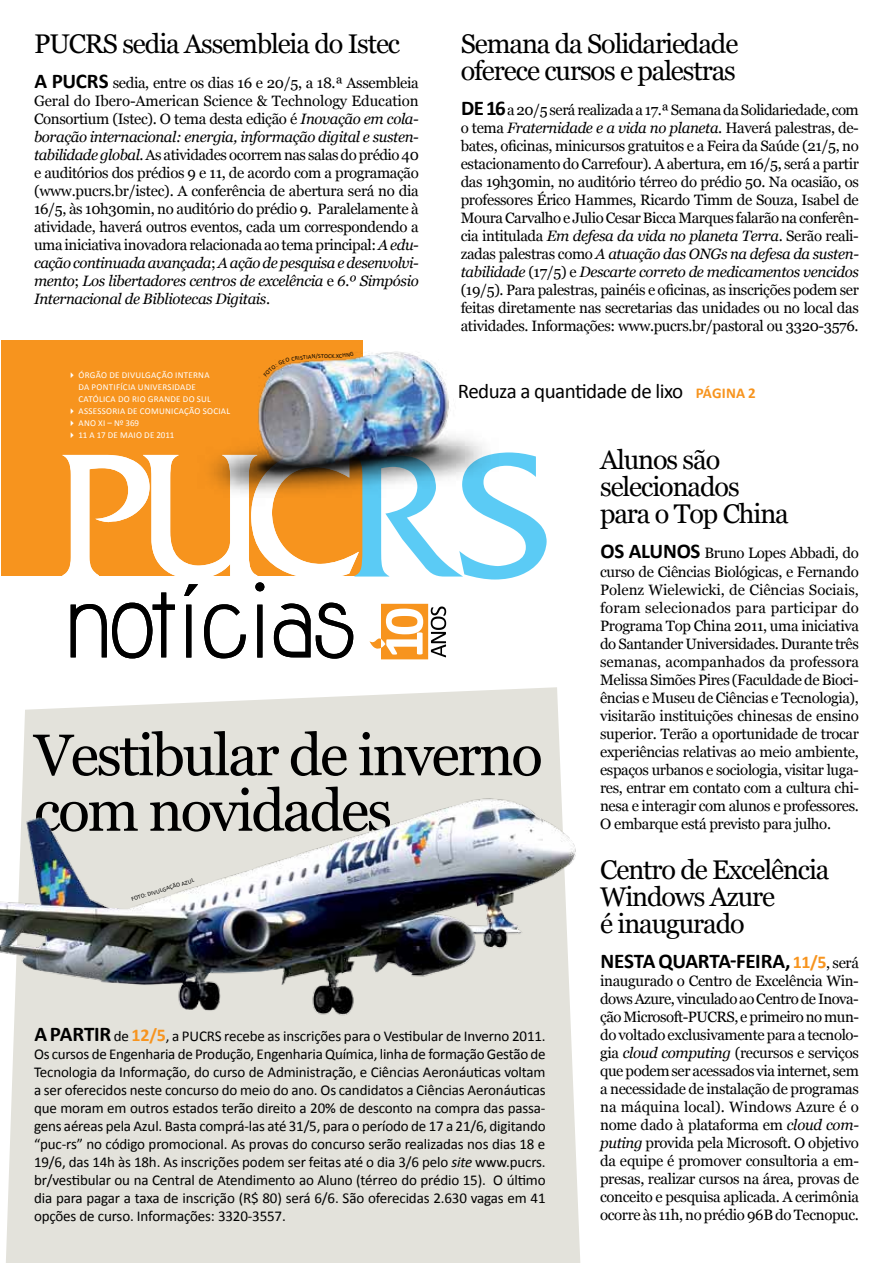
<style>
.page{position:relative;width:893px;height:1263px;background:#fff}
.page>*{position:absolute;margin:0;border:0;box-sizing:border-box;transform-origin:0 0}
.t1{font:58.5px/55.5px "Georgia";letter-spacing:-.04em;color:#000}
.t2{font:27px/27px "Georgia";letter-spacing:-.04em;color:#000}
.t3{font:21px "Calibri";letter-spacing:-.025em;color:#000}
.t4{font:700 21px "Calibri";letter-spacing:-.015em;color:#000}
.t5{font:15px/18px "Georgia";letter-spacing:-.025em;color:#000;text-align:justify}
.t6{font:15px/18px "Calibri";letter-spacing:-.01em;color:#000;text-align:justify}
.t7{font:9px/12px "Calibri";letter-spacing:.03em;color:#fff}
.t8{font:6px "Calibri";color:#000}
.s1{font-family:"Calibri";font-weight:700;font-size:21px}
.s2{font-style:italic}
.s3{font-weight:700;font-size:15px;color:#f7941e}
.s4{font-weight:700;font-size:21px}
.s5{font-weight:700;font-size:18px;color:#f7941e}
.s6{font-size:18px;color:#f7941e}
.s7{font-family:"Georgia";font-weight:400;font-size:15px}
</style>
<div class="page">
<div style="left:6px;top:687px;width:574px;height:576px;background:#e3e2db"></div>
<div style="left:1px;top:341px;width:361px;height:235px;background:#f7941e"></div>
<svg style="left:63px;top:454px;width:484px;height:205px"></svg>
<img style="left:162px;top:343px;width:371px;height:165px">
<img style="left:0;top:790px;width:580px;height:233px">
<svg style="left:263px;top:352px;width:91px;height:25px"></svg>
<h2 class="t2" style="left:34px;top:30px;width:368px">PUCRS sedia Assembleia do Istec</h2>
<p class="t5" style="left:34px;top:74px;width:386px"><span class="s1">A PUCRS</span> sedia, entre os dias 16 e 20/5, a 18.ª Assembleia Geral do Ibero-American Science &amp; Technology Education Consortium (Istec). O tema desta edição é <span class="s2">Inovação em cola&shy;boração internacional: energia, informação digital e susten&shy;tabilidade global</span>. As atividades ocorrem nas salas do prédio 40 e auditórios dos prédios 9 e 11, de acordo com a programação (www.pucrs.br/istec). A conferência de abertura será no dia 16/5, às 10h30min, no auditório do prédio 9. Paralelamente à atividade, haverá outros eventos, cada um correspondendo a uma iniciativa inovadora relacionada ao tema principal: <span class="s2">A edu&shy;cação continuada avançada</span>; <span class="s2">A ação de pesquisa e desenvolvi&shy;mento</span>; <span class="s2">Los libertadores centros de excelência</span> e <span class="s2">6.º Simpósio Internacional de Bibliotecas Digitais</span>.</p>
<p class="t7" style="left:79px;top:369px;width:132px;text-indent:-11px">✔ ÓRGÃO DE DIVULGAÇÃO INTERNA da Ponti</p>
<p class="t7" style="left:116px;top:381px;width:34px">fícia Univer</p>
<p class="t7" style="left:168px;top:381px;width:10px">sidade</p>
<p class="t7" style="left:79px;top:393px;width:6px">Católi</p>
<p class="t7" style="left:106px;top:393px;width:55px">ca do Rio Grande</p>
<p class="t7" style="left:183px;top:393px;width:20px">do Sul</p>
<p class="t7" style="left:68px;top:405px;width:45px">✔ Assessoria</p>
<p class="t7" style="left:128px;top:405px;width:58px">de Comunicação</p>
<p class="t7" style="left:203px;top:405px;width:21px">Social</p>
<p class="t7" style="left:68px;top:417px;width:73px">✔ Ano Xi – Nº 369</p>
<p class="t7" style="left:68px;top:429px;width:67px">✔ 11 a 17 de maio</p>
<p class="t7" style="left:144px;top:429px;width:32px">de 2011</p>
<h2 class="t2" style="left:461px;top:30px;width:279px">Semana da Solidariedade oferece cursos e palestras</h2>
<p class="t5" style="left:461px;top:101px;width:400px"><span class="s1">DE 16</span> a 20/5 será realizada a 17.ª Semana da Solidariedade, com o tema <span class="s2">Fraternidade e a vida no planeta</span>. Haverá palestras, de&shy;bates, oficinas, minicursos gratuitos e a Feira da Saúde (21/5, no estacionamento do Carrefour). A abertura, em 16/5, será a partir das 19h30min, no auditório térreo do prédio 50. Na ocasião, os professores Érico Hammes, Ricardo Timm de Souza, Isabel de Moura Carvalho e Julio Cesar Bicca Marques falarão na conferên&shy;cia intitulada <span class="s2">Em defesa da vida no planeta Terra</span>. Serão reali&shy;zadas palestras como <span class="s2">A atuação das ONGs na defesa da susten&shy;tabilidade</span> (17/5) e <span class="s2">Descarte correto de medicamentos vencidos </span>(19/5). Para palestras, painéis e oficinas, as inscrições podem ser feitas diretamente nas secretarias das unidades ou no local das atividades. Informações: www.pucrs.br/pastoral ou 3320-3576.</p>
<h3 class="t3" style="left:458px;top:378px;width:299px">Reduza a quantidade de lixo <span class="s3">PÁGINA 2</span></h3>
<h2 class="t2" style="left:600px;top:447px;width:190px">Alunos são selecionados para o Top China</h2>
<h1 class="t1" style="left:34px;top:728px;width:510px">Vestibular de inverno com novidades</h1>
<p class="t8" style="left:130px;top:895px;width:68px;rotate:-17deg">Foto: Divulgação Azul</p>
<p class="t6" style="left:34px;top:1026px;width:513px"><span class="s4">A PARTIR</span> de <span class="s5">12/5</span>, a PUCRS recebe as inscrições para o Vestibular de I nverno 2011.<br>Os cursos de Engenharia de Produção, Engenharia Química, linha de formação Gestão de Tecnologia da I nformação, do curso de Administração, e Ciências Aeronáuticas voltam a ser oferecidos neste concurso do meio do ano. Os candidatos a Ciências Aeronáuticas que moram em outros estados terão direito a 20% de desconto na compra das passa&shy;gens aéreas pela Azul. Basta comprá-las até 31/5, para o período de 17 a 21/6, digitando “puc-rs” no código promocional. As provas do concurso serão realizadas nos dias 18 e 19/6, das 14h às 18h. As inscrições podem ser feitas até o dia 3/6 pelo <span class="s2">site</span> www.pucrs. br/vestibular ou na Central de Atendimento ao Aluno (térreo do prédio 15). O último dia para pagar a taxa de inscrição (R$ 80) será 6/6. São oferecidas 2.630 vagas em 41 opções de curso. I nformações: 3320-3557.</p>
<p class="t5" style="left:600px;top:545px;width:260px"><span class="s1">OS ALUNOS</span> Bruno Lopes Abbadi, do curso de Ciências Biológicas, e Fernando Polenz Wielewicki, de Ciências Sociais, foram selecionados para participar do Programa Top China 2011, uma iniciativa do Santander Universidades. Durante três semanas, acompanhados da professora Melissa Simões Pires (Faculdade de Bioci&shy;ências e Museu de Ciências e Tecnologia), visitarão instituições chinesas de ensino superior. Terão a oportunidade de trocar experiências relativas ao meio ambiente, espaços urbanos e sociologia, visitar luga&shy;res, entrar em contato com a cultura chi&shy;nesa e interagir com alunos e professores.<br>O embarque está previsto para julho.</p>
<h2 class="t2" style="left:600px;top:857px;width:231px">Centro de Excelência<br>Windows Azure<br>é inaugurado</h2>
<h3 class="t4" style="left:600px;top:948px;width:260px">NESTA QUARTA-FEIRA, <span class="s6">11/5</span><span class="s7">, será</span></h3>
<p class="t5" style="left:600px;top:972px;width:260px">inaugurado o Centro de Excelência Win&shy;dows Azure, vinculado ao Centro de Inova&shy;ção Microsoft-PUCRS, e primeiro no mun&shy;do voltado exclusivamente para a tecnolo&shy;gia <span class="s2">cloud computing</span> (recursos e serviços que podem ser acessados via internet, sem a necessidade de instalação de programas na máquina local). Windows Azure é o nome dado à plataforma em <span class="s2">cloud com&shy;puting</span> provida pela Microsoft. O objetivo da equipe é promover consultoria a em&shy;presas, realizar cursos na área, provas de conceito e pesquisa aplicada. A cerimônia ocorre às 11h, no prédio 96B do Tecnopuc.</p>
</div>
